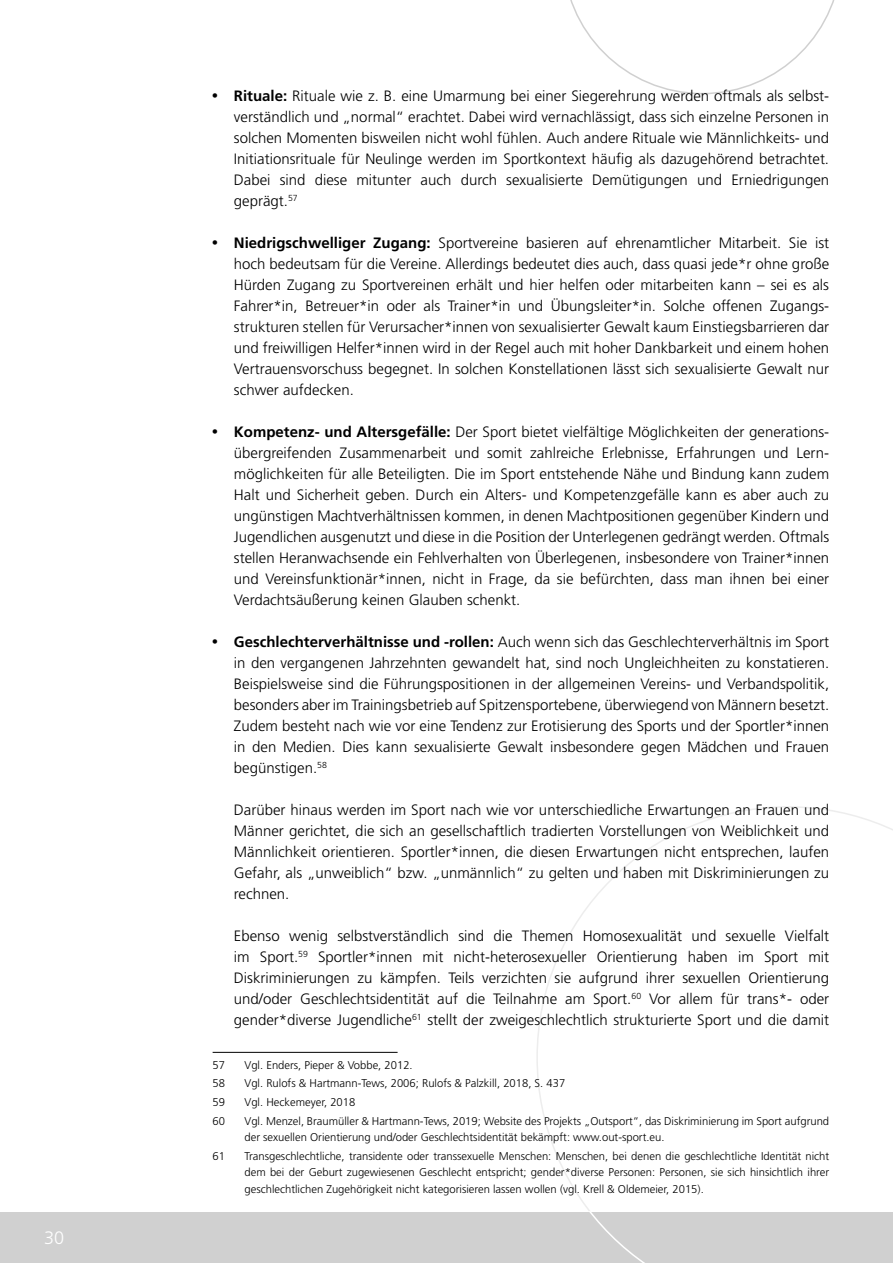
<style>
.page{position:relative;width:893px;height:1263px;background:#fff}
.page>*{position:absolute;margin:0;border:0;box-sizing:border-box;transform-origin:0 0}
.t1{font:300 18px "Frutiger";color:#fff}
.bullets{font:300 15px/21px "Frutiger";color:#000;text-align:justify}
.Fußnote{font:300 11.25px/16.5px "Frutiger";color:#000}
.s1{font-family:"Blur";font-weight:500}
.s2{font-weight:700}
</style>
<div class="page">
<svg style="left:536px;top:806px;width:357px;height:405px"></svg>
<svg style="left:570px;top:0;width:265px;height:94px"></svg>
<div style="left:0;top:1212px;width:893px;height:51px;background:#d0d0d0"></div>
<svg style="left:589px;top:1212px;width:56px;height:51px"></svg>
<hr style="left:213px;top:1052px;width:185px;height:1px;background:#000">
<p class="t1" style="left:44px;top:1228px;width:22px">30</p>
<p class="bullets" style="left:234px;top:85px;width:597px;text-indent:-21px"><span class="s1">•</span> <span class="s2">Rituale:</span> Rituale wie z. B. eine Umarmung bei einer Siegerehrung werden oftmals als selbst&shy;verständlich und „normal“ erachtet. Dabei wird vernachlässigt, dass sich einzelne Personen in solchen Momenten bisweilen nicht wohl fühlen. Auch andere Rituale wie Männlichkeits- und Initiationsrituale für Neulinge werden im Sportkontext häufig als dazugehörend betrachtet.<br>Dabei sind diese mitunter auch durch sexualisierte Demütigungen und Erniedrigungen geprägt.<sup>57</sup></p>
<p class="bullets" style="left:234px;top:232px;width:597px;text-indent:-21px"><span class="s1">•</span> <span class="s2">Niedrigschwelliger Zugang:</span> Sportvereine basieren auf ehrenamtlicher Mitarbeit. Sie ist hoch bedeutsam für die Vereine. Allerdings bedeutet dies auch, dass quasi jede*r ohne große Hürden Zugang zu Sportvereinen erhält und hier helfen oder mitarbeiten kann – sei es als Fahrer*in, Betreuer*in oder als Trainer*in und Übungsleiter*in. Solche offenen Zugangs&shy;strukturen stellen für Verursacher*innen von sexualisierter Gewalt kaum Einstiegsbarrieren dar und freiwilligen Helfer*innen wird in der Regel auch mit hoher Dankbarkeit und einem hohen Vertrauensvorschuss begegnet. In solchen Konstellationen lässt sich sexualisierte Gewalt nur schwer aufdecken.</p>
<p class="bullets" style="left:234px;top:421px;width:597px;text-indent:-21px"><span class="s1">•</span> <span class="s2">Kompetenz- und Altersgefälle:</span> Der Sport bietet vielfältige Möglichkeiten der generations&shy;übergreifenden Zusammenarbeit und somit zahlreiche Erlebnisse, Erfahrungen und Lern&shy;möglichkeiten für alle Beteiligten. Die im Sport entstehende Nähe und Bindung kann zudem Halt und Sicherheit geben. Durch ein Alters- und Kompetenzgefälle kann es aber auch zu ungünstigen Machtverhältnissen kommen, in denen Machtpositionen gegenüber Kindern und Jugendlichen ausgenutzt und diese in die Position der Unterlegenen gedrängt werden. Oftmals stellen Heranwachsende ein Fehlverhalten von Überlegenen, insbesondere von Trainer*innen und Vereinsfunktionär*innen, nicht in Frage, da sie befürchten, dass man ihnen bei einer Verdachtsäußerung keinen Glauben schenkt.</p>
<p class="bullets" style="left:234px;top:631px;width:597px;text-indent:-21px"><span class="s1">•</span> <span class="s2">Geschlechterverhältnisse und -rollen:</span> Auch wenn sich das Geschlechterverhältnis im Sport in den vergangenen Jahrzehnten gewandelt hat, sind noch Ungleichheiten zu konstatieren.<br>Beispielsweise sind die Führungspositionen in der allgemeinen Vereins- und Verbandspolitik, besonders aber im Trainingsbetrieb auf Spitzensportebene, überwiegend von Männern besetzt.<br>Zudem besteht nach wie vor eine Tendenz zur Erotisierung des Sports und der Sportler*innen in den Medien. Dies kann sexualisierte Gewalt insbesondere gegen Mädchen und Frauen begünstigen.<sup>58</sup></p>
<p class="bullets" style="left:234px;top:799px;width:597px">Darüber hinaus werden im Sport nach wie vor unterschiedliche Erwartungen an Frauen und Männer gerichtet, die sich an gesellschaftlich tradierten Vorstellungen von Weiblichkeit und Männlichkeit orientieren. Sportler*innen, die diesen Erwartungen nicht entsprechen, laufen Gefahr, als „unweiblich“ bzw. „unmännlich“ zu gelten und haben mit Diskriminierungen zu rechnen.</p>
<p class="bullets" style="left:234px;top:925px;width:597px">Ebenso wenig selbstverständlich sind die Themen Homosexualität und sexuelle Vielfalt im Sport.<sup>59</sup> Sportler*innen mit nicht-heterosexueller Orientierung haben im Sport mit Diskriminierungen zu kämpfen. Teils verzichten sie aufgrund ihrer sexuellen Orientierung und/oder Geschlechtsidentität auf die Teilnahme am Sport.<sup>60</sup> Vor allem für trans*- oder gender*diverse Jugendliche<sup>61</sup> stellt der zweigeschlechtlich strukturierte Sport und die damit</p>
<p class="Fußnote" style="left:213px;top:1057px;width:14px">57</p>
<p class="Fußnote" style="left:244px;top:1057px;width:170px">Vgl. Enders, Pieper &amp; Vobbe, 2012.</p>
<p class="Fußnote" style="left:213px;top:1075px;width:14px">58</p>
<p class="Fußnote" style="left:244px;top:1075px;width:322px">Vgl. Rulofs &amp; Hartmann-Tews, 2006; Rulofs &amp; Palzkill, 2018, S. 437</p>
<p class="Fußnote" style="left:213px;top:1094px;width:14px">59</p>
<p class="Fußnote" style="left:244px;top:1094px;width:112px">Vgl. Heckemeyer, 2018</p>
<p class="Fußnote" style="left:213px;top:1112px;width:14px">60</p>
<p class="Fußnote" style="left:244px;top:1112px;width:586px">Vgl. Menzel, Braumüller &amp; Hartmann-Tews, 2019; Website des Projekts „Outsport“, das Diskriminierung im Sport aufgrund der sexuellen Orientierung und/oder Geschlechtsidentität bekämpft: www.out-sport.eu.</p>
<p class="Fußnote" style="left:213px;top:1148px;width:14px">61</p>
<p class="Fußnote" style="left:244px;top:1148px;width:586px;text-align:justify">Transgeschlechtliche, transidente oder transsexuelle Menschen: Menschen, bei denen die geschlechtliche Identität nicht dem bei der Geburt zugewiesenen Geschlecht entspricht; gender*diverse Personen: Personen, sie sich hinsichtlich ihrer geschlechtlichen Zugehörigkeit nicht kategorisieren lassen wollen (vgl. Krell &amp; Oldemeier, 2015).</p>
</div>
